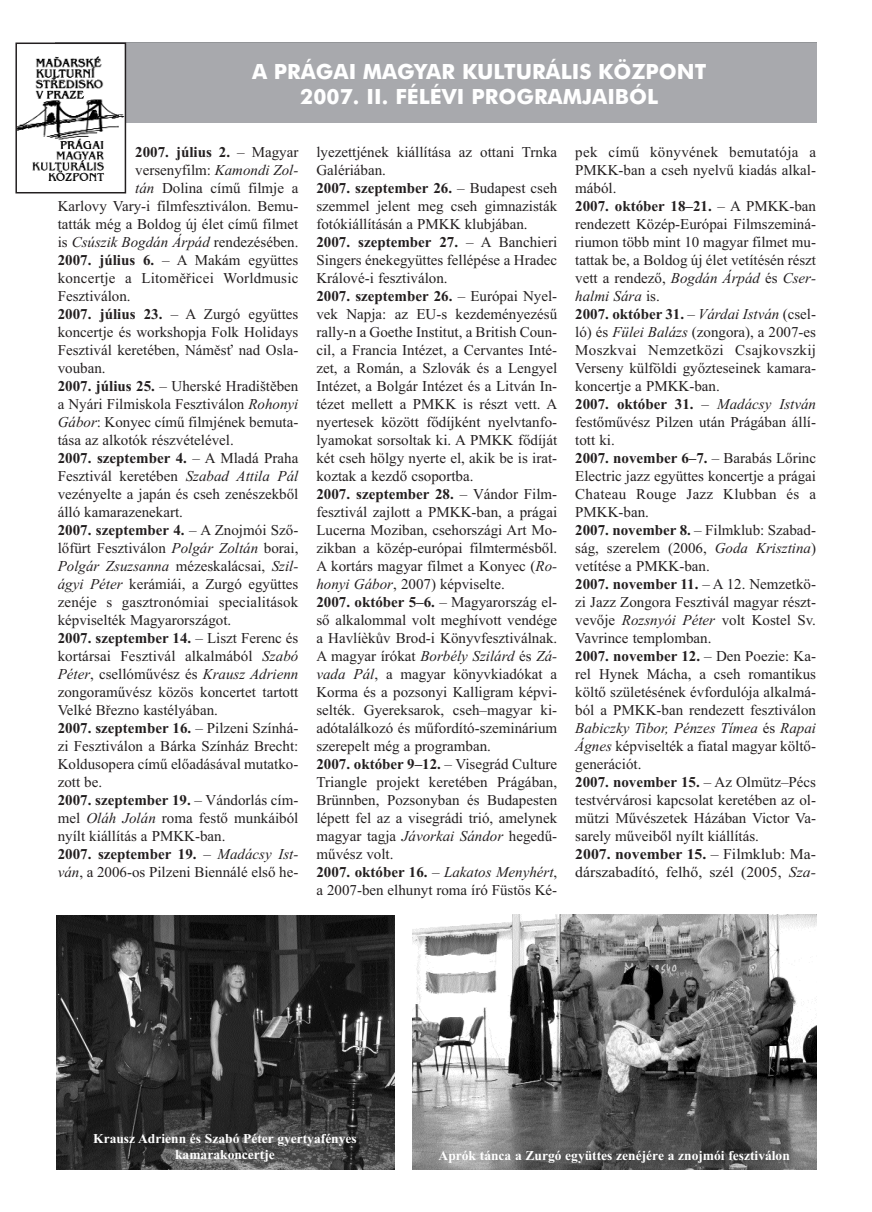
<style>
.page{position:relative;width:872px;height:1212px;background:#fff}
.page>*{position:absolute;margin:0;border:0;box-sizing:border-box;transform-origin:0 0}
.t1{font:21px/25.2px "Futura Md HU Bold";color:#fff;text-align:center}
.t2{font:15px/18px "Times New Roman";color:#231f20}
.t3{font:700 15px "Times New Roman";color:#231f20}
.t4{font:italic 15px "Times New Roman";color:#231f20}
.t5{font:700 13.5px/16.2px "Times New Roman";color:#fff;text-align:center}
.s1{font-weight:400}
.s2{font-style:italic}
.s3{font-style:normal}
.s4{font-weight:700}
.s5{font-weight:400;font-style:italic}
</style>
<div class="page">
<div style="left:56px;top:43px;width:760px;height:80px;background:#a8a9ad"></div>
<div style="left:16px;top:43px;width:109px;height:150px;background:#fff"></div>
<img style="left:18px;top:56px;width:105px;height:125px">
<div style="left:15px;top:43px;width:111px;height:150px;border:2px solid #231f20"></div>
<img style="left:412px;top:915px;width:405px;height:254px">
<img style="left:56px;top:915px;width:338px;height:254px">
<h1 class="t1" style="left:252px;top:59px;width:456px">A PRÁGAI MAGYAR KULTURÁLIS KÖZPONT<br>2007. II. FÉLÉVI PROGRAMJAIBÓL</h1>
<p class="t3" style="left:135px;top:143px;width:165px">2007. július 2. <span class="s1">– Magyar</span></p>
<p class="t2" style="left:135px;top:161px;width:165px">versenyfilm: <span class="s2">Kamondi Zol-</span></p>
<p class="t2" style="left:135px;top:179px;width:165px"><span class="s2">tán</span> Dolina című filmje a</p>
<p class="t2" style="left:58px;top:197px;width:242px">Karlovy Vary-i filmfesztiválon. Bemu-</p>
<p class="t2" style="left:58px;top:215px;width:242px">tatták még a Boldog új élet című filmet</p>
<p class="t4" style="left:58px;top:233px;width:242px"><span class="s3">is</span> Csúszik Bogdán Árpád <span class="s3">rendezésében.</span></p>
<p class="t2" style="left:58px;top:251px;width:242px"><span class="s4">2007. július 6.</span> – A Makám együttes</p>
<p class="t2" style="left:58px;top:269px;width:242px">koncertje a Litoměřicei Worldmusic</p>
<p class="t2" style="left:58px;top:287px;width:74px">Fesztiválon.</p>
<p class="t2" style="left:58px;top:305px;width:242px"><span class="s4">2007. július 23.</span> – A Zurgó együttes</p>
<p class="t2" style="left:58px;top:323px;width:242px">koncertje és workshopja Folk Holidays</p>
<p class="t2" style="left:58px;top:341px;width:242px">Fesztivál keretében, Náměsť nad Osla-</p>
<p class="t2" style="left:58px;top:359px;width:49px">vouban.</p>
<p class="t2" style="left:58px;top:377px;width:242px"><span class="s4">2007. július 25.</span> – Uherské Hradištěben</p>
<p class="t2" style="left:58px;top:395px;width:242px">a Nyári Filmiskola Fesztiválon <span class="s2">Rohonyi</span></p>
<p class="t2" style="left:58px;top:413px;width:242px"><span class="s2">Gábor</span>: Konyec című filmjének bemuta-</p>
<p class="t2" style="left:58px;top:431px;width:178px">tása az alkotók részvételével.</p>
<p class="t3" style="left:58px;top:449px;width:242px">2007. szeptember 4. <span class="s1">– A Mladá Praha</span></p>
<p class="t2" style="left:58px;top:467px;width:242px">Fesztivál keretében <span class="s2">Szabad Attila Pál</span></p>
<p class="t2" style="left:58px;top:485px;width:242px">vezényelte a japán és cseh zenészekből</p>
<p class="t2" style="left:58px;top:503px;width:127px">álló kamarazenekart.</p>
<p class="t3" style="left:58px;top:521px;width:242px">2007. szeptember 4. <span class="s1">– A Znojmói Sző-</span></p>
<p class="t2" style="left:58px;top:539px;width:242px">lőfürt Fesztiválon <span class="s2">Polgár Zoltán</span> borai,</p>
<p class="t4" style="left:58px;top:557px;width:242px">Polgár Zsuzsanna <span class="s3">mézeskalácsai,</span> Szil-</p>
<p class="t2" style="left:58px;top:575px;width:242px"><span class="s2">ágyi Péter</span> kerámiái, a Zurgó együttes</p>
<p class="t2" style="left:58px;top:593px;width:242px">zenéje s gasztronómiai specialitások</p>
<p class="t2" style="left:58px;top:611px;width:175px">képviselték Magyarországot.</p>
<p class="t3" style="left:58px;top:629px;width:242px">2007. szeptember 14. <span class="s1">– Liszt Ferenc és</span></p>
<p class="t2" style="left:58px;top:647px;width:242px">kortársai Fesztivál alkalmából <span class="s2">Szabó</span></p>
<p class="t4" style="left:58px;top:665px;width:242px">Péter<span class="s3">, csellóművész és</span> Krausz Adrienn</p>
<p class="t2" style="left:58px;top:683px;width:242px">zongoraművész közös koncertet tartott</p>
<p class="t2" style="left:58px;top:701px;width:162px">Velké Březno kastélyában.</p>
<p class="t3" style="left:58px;top:719px;width:242px">2007. szeptember 16. <span class="s1">– Pilzeni Színhá-</span></p>
<p class="t2" style="left:58px;top:737px;width:242px">zi Fesztiválon a Bárka Színház Brecht:</p>
<p class="t2" style="left:58px;top:755px;width:242px">Koldusopera című előadásával mutatko-</p>
<p class="t2" style="left:58px;top:773px;width:46px">zott be.</p>
<p class="t3" style="left:58px;top:791px;width:242px">2007. szeptember 19. <span class="s1">– Vándorlás cím-</span></p>
<p class="t2" style="left:58px;top:809px;width:242px">mel <span class="s2">Oláh Jolán</span> roma festő munkáiból</p>
<p class="t2" style="left:58px;top:827px;width:169px">nyílt kiállítás a PMKK-ban.</p>
<p class="t3" style="left:58px;top:845px;width:242px">2007. szeptember 19. <span class="s1">–</span> <span class="s5">Madácsy Ist-</span></p>
<p class="t2" style="left:58px;top:863px;width:242px"><span class="s2">ván</span>, a 2006-os Pilzeni Biennálé első he-</p>
<p class="t2" style="left:316px;top:143px;width:242px">lyezettjének kiállítása az ottani Trnka Galériában.<br><span class="s4">2007. szeptember 26.</span> – Budapest cseh szemmel jelent meg cseh gimnazisták fotókiállításán a PMKK klubjában.<br><span class="s4">2007. szeptember 27.</span> – A Banchieri Singers énekegyüttes fellépése a Hradec Králové-i fesztiválon.<br><span class="s4">2007. szeptember 26.</span> – Európai Nyel&shy;vek Napja: az EU-s kezdeményezésű rally-n a Goethe Institut, a British Coun&shy;cil, a Francia Intézet, a Cervantes Inté&shy;zet, a Román, a Szlovák és a Lengyel Intézet, a Bolgár Intézet és a Litván In&shy;tézet mellett a PMKK is részt vett. A nyertesek között fődíjként nyelvtanfo&shy;lyamokat sorsoltak ki. A PMKK fődíját két cseh hölgy nyerte el, akik be is irat&shy;koztak a kezdő csoportba.<br><span class="s4">2007. szeptember 28.</span> – Vándor Film&shy;fesztivál zajlott a PMKK-ban, a prágai Lucerna Moziban, csehországi Art Mo&shy;zikban a közép-európai filmtermésből.<br>A kortárs magyar filmet a Konyec (<span class="s2">Ro&shy;honyi Gábor</span>, 2007) képviselte.<br><span class="s4">2007. október 5–6.</span> – Magyarország el&shy;ső alkalommal volt meghívott vendége a Havlíèkův Brod-i Könyvfesztiválnak.<br>A magyar írókat <span class="s2">Borbély Szilárd</span> és <span class="s2">Zá&shy;vada Pál</span>, a magyar könyvkiadókat a Korma és a pozsonyi Kalligram képvi&shy;selték. Gyereksarok, cseh–magyar ki&shy;adótalálkozó és műfordító-szeminárium szerepelt még a programban.<br><span class="s4">2007. október 9–12.</span> – Visegrád Culture Triangle projekt keretében Prágában, Brünnben, Pozsonyban és Budapesten lépett fel az a visegrádi trió, amelynek magyar tagja <span class="s2">Jávorkai Sándor</span> hegedű&shy;művész volt.<br><span class="s4">2007. október 16.</span> – <span class="s2">Lakatos Menyhért</span>, a 2007-ben elhunyt roma író Füstös Ké-</p>
<p class="t2" style="left:575px;top:143px;width:242px">pek című könyvének bemutatója a PMKK-ban a cseh nyelvű kiadás alkal&shy;mából.<br><span class="s4">2007. október 18–21.</span> – A PMKK-ban rendezett Közép-Európai Filmszeminá&shy;riumon több mint 10 magyar filmet mu&shy;tattak be, a Boldog új élet vetítésén részt vett a rendező, <span class="s2">Bogdán Árpád</span> és <span class="s2">Cser&shy;halmi Sára</span> is.<br><span class="s4">2007. október 31.</span> – <span class="s2">Várdai István</span> (csel&shy;ló) és <span class="s2">Fülei Balázs</span> (zongora), a 2007-es Moszkvai Nemzetközi Csajkovszkij Verseny külföldi győzteseinek kamara&shy;koncertje a PMKK-ban.<br><span class="s4">2007. október 31.</span> – <span class="s2">Madácsy István </span>festőművész Pilzen után Prágában állí&shy;tott ki.<br><span class="s4">2007. november 6–7.</span> – Barabás Lőrinc Electric jazz együttes koncertje a prágai Chateau Rouge Jazz Klubban és a PMKK-ban.<br><span class="s4">2007. november 8.</span> – Filmklub: Szabad&shy;ság, szerelem (2006, <span class="s2">Goda Krisztina</span>) vetítése a PMKK-ban.<br><span class="s4">2007. november 11.</span> – A 12. Nemzetkö&shy;zi Jazz Zongora Fesztivál magyar részt&shy;vevője <span class="s2">Rozsnyói Péter</span> volt Kostel Sv.<br>Vavrince templomban.<br><span class="s4">2007. november 12.</span> – Den Poezie: Ka&shy;rel Hynek Mácha, a cseh romantikus költő születésének évfordulója alkalmá&shy;ból a PMKK-ban rendezett fesztiválon <span class="s2">Babiczky Tibor, Pénzes Tímea</span> és <span class="s2">Rapai Ágnes</span> képviselték a fiatal magyar költő&shy;generációt.<br><span class="s4">2007. november 15.</span> – Az Olmütz–Pécs testvérvárosi kapcsolat keretében az ol&shy;mützi Művészetek Házában Victor Va&shy;sarely műveiből nyílt kiállítás.<br><span class="s4">2007. november 15.</span> – Filmklub: Ma&shy;dárszabadító, felhő, szél (2005, <span class="s2">Sza-</span></p>
<p class="t5" style="left:93px;top:1130px;width:265px">Krausz Adrienn és Szabó Péter gyertyafényes kamarakoncertje</p>
<p class="t5" style="left:438px;top:1147px;width:353px">Aprók tánca a Zurgó együttes zenéjére a znojmói fesztiválon</p>
</div>
